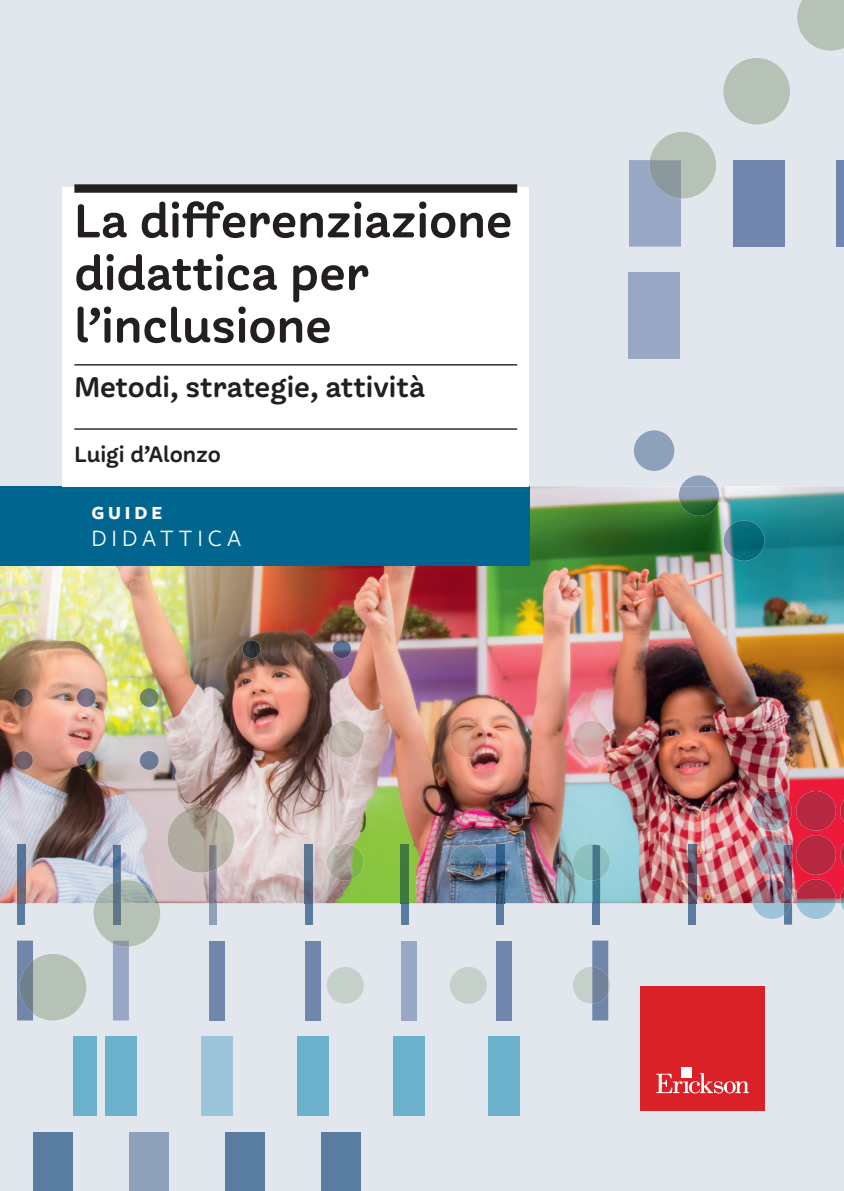
<style>
.page{position:relative;width:844px;height:1191px;background:#fff}
.page>*{position:absolute;margin:0;border:0;box-sizing:border-box;transform-origin:0 0}
.t1{font:52.5px/52.5px "Freight Round Pro Semi";color:#231f20}
.t2{font:31.5px "Freight Round Pro Semi";color:#231f20}
.t3{font:24.5px "Freight Round Pro Semi";color:#231f20}
.t4{font:24.5px "Freight Sans Pro";letter-spacing:.2em;color:#fff}
.t5{font:700 19.25px "Freight Sans Pro";letter-spacing:.2em;color:#fff}
</style>
<div class="page">
<div style="left:0;top:0;width:843px;height:1191px;background:#e2e7ee"></div>
<img style="left:0;top:486px;width:843px;height:417px">
<div style="left:0;top:486px;width:529px;height:80px;background:#01668f"></div>
<img style="left:242px;top:640px;width:109px;height:18px">
<img style="left:327px;top:720px;width:282px;height:160px">
<img style="left:14px;top:688px;width:145px;height:82px">
<img style="left:751px;top:791px;width:92px;height:83px">
<img style="left:840px;top:879px;width:3px;height:24px">
<img style="left:795px;top:879px;width:40px;height:24px">
<img style="left:751px;top:879px;width:32px;height:24px">
<img style="left:167px;top:806px;width:67px;height:66px">
<img style="left:95px;top:880px;width:63px;height:23px">
<div style="left:17px;top:903px;width:8px;height:21px;background:#597da0"></div>
<img style="left:17px;top:844px;width:8px;height:59px">
<img style="left:113px;top:844px;width:8px;height:36px">
<img style="left:113px;top:880px;width:8px;height:23px">
<div style="left:209px;top:903px;width:8px;height:21px;background:#8ea1ba"></div>
<img style="left:209px;top:871px;width:8px;height:32px">
<img style="left:209px;top:844px;width:8px;height:27px">
<div style="left:304px;top:903px;width:8px;height:21px;background:#597da0"></div>
<img style="left:304px;top:844px;width:8px;height:59px">
<div style="left:400px;top:903px;width:8px;height:21px;background:#597da0"></div>
<img style="left:400px;top:844px;width:8px;height:59px">
<div style="left:496px;top:903px;width:8px;height:21px;background:#597da0"></div>
<img style="left:496px;top:844px;width:8px;height:59px">
<div style="left:592px;top:903px;width:8px;height:21px;background:#597da0"></div>
<img style="left:592px;top:880px;width:8px;height:23px">
<img style="left:592px;top:844px;width:8px;height:36px">
<div style="left:688px;top:903px;width:8px;height:21px;background:#597da0"></div>
<img style="left:688px;top:844px;width:8px;height:59px">
<img style="left:783px;top:870px;width:8px;height:13px">
<img style="left:783px;top:844px;width:8px;height:26px">
<svg style="left:752px;top:903px;width:91px;height:21px"></svg>
<img style="left:783px;top:883px;width:8px;height:20px">
<svg style="left:17px;top:940px;width:69px;height:80px"></svg>
<svg style="left:94px;top:903px;width:66px;height:117px"></svg>
<div style="left:209px;top:940px;width:16px;height:80px;background:#7086ac"></div>
<div style="left:304px;top:940px;width:16px;height:80px;background:#7086ac"></div>
<svg style="left:327px;top:940px;width:282px;height:80px"></svg>
<div style="left:73px;top:1036px;width:24px;height:80px;background:#6bb1cc"></div>
<div style="left:105px;top:1036px;width:32px;height:80px;background:#6bb1cc"></div>
<div style="left:201px;top:1036px;width:32px;height:80px;background:#9cc5da"></div>
<div style="left:296px;top:1036px;width:32px;height:80px;background:#6bb1cc"></div>
<div style="left:392px;top:1036px;width:32px;height:80px;background:#6bb1cc"></div>
<div style="left:488px;top:1036px;width:32px;height:80px;background:#6bb1cc"></div>
<div style="left:33px;top:1132px;width:40px;height:59px;background:#597da0"></div>
<div style="left:129px;top:1132px;width:40px;height:59px;background:#8ea1ba"></div>
<div style="left:225px;top:1132px;width:40px;height:59px;background:#597da0"></div>
<div style="left:320px;top:1132px;width:40px;height:59px;background:#597da0"></div>
<svg style="left:633px;top:430px;width:84px;height:56px"></svg>
<img style="left:678px;top:486px;width:86px;height:75px">
<div style="left:628px;top:272px;width:52px;height:86px;background:#98a7c3"></div>
<div style="left:62px;top:187px;width:467px;height:299px;background:#fff"></div>
<div style="left:74px;top:184px;width:443px;height:9px;background:#231f20"></div>
<hr style="left:74px;top:364px;width:443px;height:1px;background:#231f20">
<hr style="left:74px;top:428px;width:443px;height:2px;background:#231f20">
<div style="left:640px;top:986px;width:124px;height:124px;background:#da2128"></div>
<svg style="left:656px;top:1073px;width:92px;height:20px"></svg>
<div style="left:681px;top:1068px;width:10px;height:10px;background:#fff"></div>
<svg style="left:629px;top:0;width:215px;height:247px"></svg>
<p class="t1" style="left:74px;top:195px;width:439px">La differenziazione didattica per l’inclusione</p>
<p class="t2" style="left:74px;top:368px;width:352px">Metodi, strategie, attività</p>
<p class="t3" style="left:74px;top:439px;width:148px">Luigi d’Alonzo</p>
<p class="t5" style="left:91px;top:500px;width:72px">GUIDE</p>
<p class="t4" style="left:91px;top:521px;width:151px">DIDATTICA</p>
</div>
